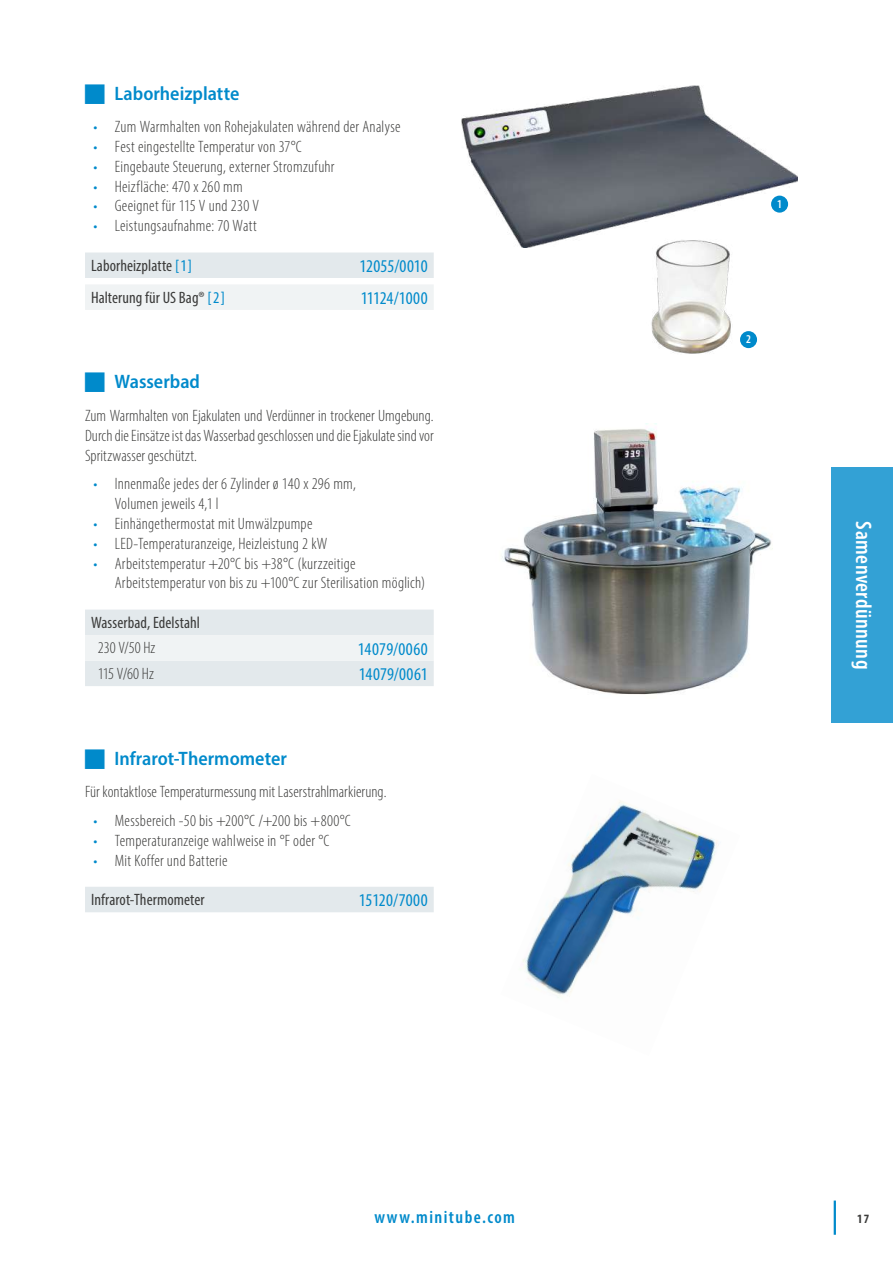
<style>
.page{position:relative;width:893px;height:1263px;background:#fff}
.page>*{position:absolute;margin:0;border:0;box-sizing:border-box;transform-origin:0 0}
.t1{font:600 condensed 22.5px "Myriad Pro";letter-spacing:.02em;color:#fff}
.t2{font:600 semi-condensed 19.5px "Myriad Pro";color:#008acb}
.t3{font:condensed 18px "Myriad Pro";letter-spacing:.005em;color:#008acb}
.t4{font:600 condensed 18px "Myriad Pro";letter-spacing:.08em;color:#008acb}
.t5{font:condensed 18px "Myriad Pro";letter-spacing:-.015em;color:#008acb}
.t6{font:condensed 18px "Myriad Pro";letter-spacing:.03em;color:#008acb}
.t7{font:300 condensed 16.5px/19.8px "Myriad Pro";letter-spacing:.015em;color:#3b3b3a}
.t8{font:condensed 16.5px "Myriad Pro";letter-spacing:.005em;color:#3b3b3a}
.t9{font:700 condensed 12.75px "Myriad Pro";color:#3b3b3a}
.t10{font:600 condensed 12px "Myriad Pro";color:#fff}
.s1{color:#008acb}
</style>
<div class="page">
<hr style="left:834px;top:1200px;width:2px;height:35px;background:#008acb">
<div style="left:831px;top:468px;width:62px;height:255px;background:#33a1d5"></div>
<img style="left:461px;top:85px;width:336px;height:163px">
<img style="left:502px;top:424px;width:271px;height:271px">
<img style="left:522px;top:800px;width:196px;height:198px">
<img style="left:625px;top:227px;width:132px;height:127px">
<div style="left:771px;top:196px;width:17px;height:17px;background:#008acb;border-radius:50%"></div>
<div style="left:740px;top:331px;width:17px;height:17px;background:#008acb;border-radius:50%"></div>
<hr style="left:0;top:967px;width:1px;height:183px;background:#008acb">
<svg style="left:85px;top:252px;width:349px;height:660px"></svg>
<div style="left:85px;top:278px;width:349px;height:6px;background:#fff"></div>
<svg style="left:85px;top:284px;width:349px;height:377px"></svg>
<svg style="left:85px;top:372px;width:20px;height:20px"></svg>
<svg style="left:85px;top:749px;width:20px;height:19px"></svg>
<p class="t2" style="left:114px;top:81px;width:126px">Laborheizplatte</p>
<p class="t7" style="left:94px;top:117px;width:309px"><span class="s1">•</span> Zum Warmhalten von Rohejakulaten während der Analyse</p>
<p class="t7" style="left:94px;top:137px;width:210px"><span class="s1">•</span> Fest eingestellte Temperatur von 37°C</p>
<p class="t7" style="left:94px;top:156px;width:242px"><span class="s1">•</span> Eingebaute Steuerung, externer Stromzufuhr</p>
<p class="t7" style="left:94px;top:176px;width:151px"><span class="s1">•</span> Heizfläche: 470 x 260 mm</p>
<p class="t7" style="left:94px;top:196px;width:167px"><span class="s1">•</span> Geeignet für 115 V und 230 V</p>
<p class="t7" style="left:94px;top:216px;width:165px"><span class="s1">•</span> Leistungsaufnahme: 70 Watt</p>
<p class="t8" style="left:91px;top:255px;width:102px">Laborheizplatte <span class="s1">[1]</span></p>
<p class="t3" style="left:360px;top:255px;width:70px">12055/0010</p>
<p class="t8" style="left:91px;top:287px;width:135px">Halterung für US Bag® <span class="s1">[2]</span></p>
<p class="t5" style="left:361px;top:287px;width:69px">11124/1000</p>
<p class="t2" style="left:114px;top:370px;width:87px">Wasserbad</p>
<p class="t7" style="left:85px;top:405px;width:350px;text-align:justify">Zum Warmhalten von Ejakulaten und Verdünner in trockener Umgebung.<br>Durch die Einsätze ist das Wasserbad geschlossen und die Ejakulate sind vor Spritzwasser geschützt.</p>
<p class="t7" style="left:115px;top:474px;width:243px;text-indent:-21px"><span class="s1">•</span> Innenmaße jedes der 6 Zylinder ø 140 x 296 mm,<br>Volumen jeweils 4,1 l</p>
<p class="t7" style="left:94px;top:513px;width:220px"><span class="s1">•</span> Einhängethermostat mit Umwälzpumpe</p>
<p class="t7" style="left:94px;top:533px;width:235px"><span class="s1">•</span> LED-Temperaturanzeige, Heizleistung 2 kW</p>
<p class="t7" style="left:115px;top:553px;width:312px;text-indent:-21px"><span class="s1">•</span> Arbeitstemperatur +20°C bis +38°C (kurzzeitige<br>Arbeitstemperatur von bis zu +100°C zur Sterilisation möglich)</p>
<p class="t8" style="left:91px;top:612px;width:111px">Wasserbad, Edelstahl</p>
<p class="t7" style="left:98px;top:638px;width:59px">230 V/50 Hz</p>
<p class="t6" style="left:358px;top:638px;width:71px">14079/0060</p>
<p class="t7" style="left:98px;top:663px;width:58px">115 V/60 Hz</p>
<p class="t3" style="left:359px;top:663px;width:71px">14079/0061</p>
<p class="t2" style="left:114px;top:746px;width:174px">Infrarot-Thermometer</p>
<p class="t7" style="left:85px;top:782px;width:303px">Für kontaktlose Temperaturmessung mit Laserstrahlmarkierung.</p>
<p class="t7" style="left:94px;top:810px;width:259px"><span class="s1">•</span> Messbereich -50 bis +200°C /+200 bis +800°C</p>
<p class="t7" style="left:94px;top:830px;width:237px"><span class="s1">•</span> Temperaturanzeige wahlweise in °F oder °C</p>
<p class="t7" style="left:94px;top:850px;width:136px"><span class="s1">•</span> Mit Koffer und Batterie</p>
<p class="t8" style="left:91px;top:890px;width:115px">Infrarot-Thermometer</p>
<p class="t3" style="left:359px;top:889px;width:70px">15120/7000</p>
<p class="t10" style="left:777px;top:196px;width:6px">1</p>
<p class="t10" style="left:746px;top:332px;width:6px">2</p>
<h1 class="t1" style="left:877px;top:521px;width:149px;rotate:90deg">Samenverdünnung</h1>
<p class="t4" style="left:374px;top:1205px;width:142px">www.minitube.com</p>
<p class="t9" style="left:857px;top:1211px;width:13px">17</p>
</div>
